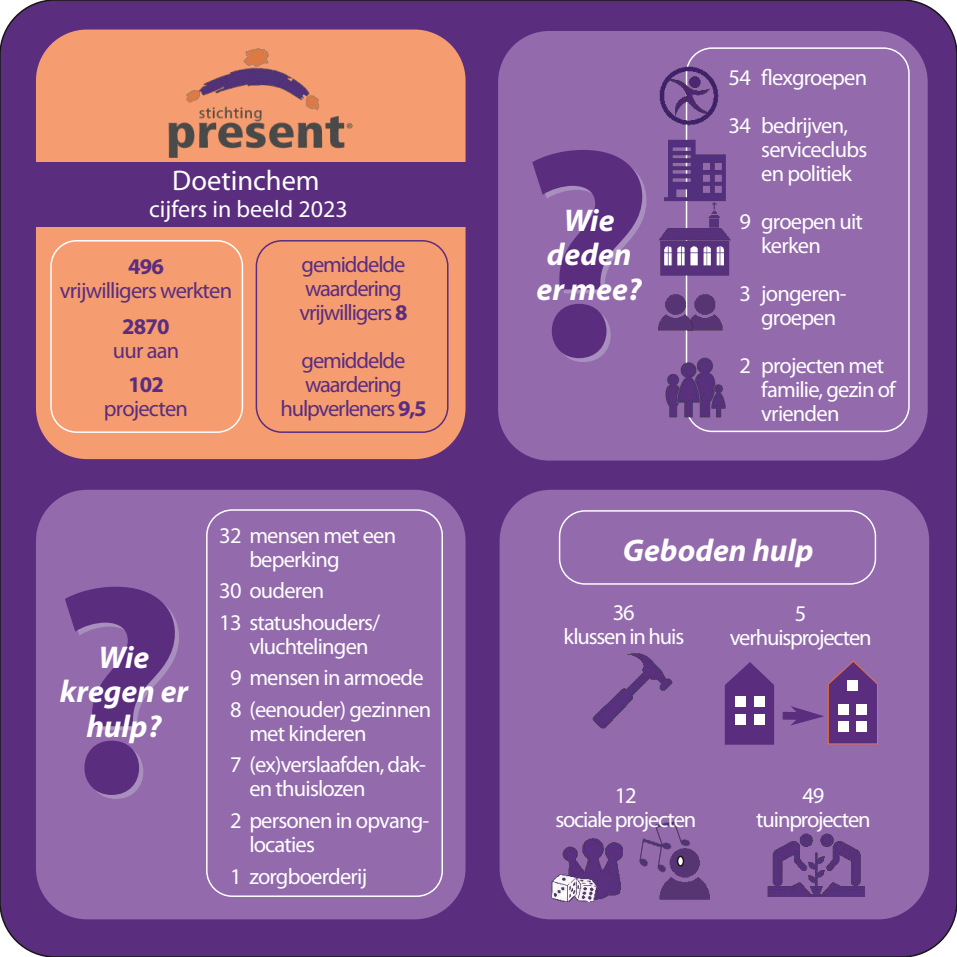
<style>
.page{position:relative;width:957px;height:957px;background:#5b2d7f}
.page>*{position:absolute;margin:0;border:0;box-sizing:border-box;transform-origin:0 0}
.t1{font:298.65px "Anonymous";color:#a88fbd}
.t2{font:31.5px/34.5px "Anonymous";color:#fff;text-align:center}
.t3{font:28.5px "Anonymous";color:#fff}
.t4{font:24px "Anonymous";color:#fff}
.t5{font:22.5px/24px "Anonymous";letter-spacing:-.035em;color:#fff}
.t6{font:22.5px/24px "Anonymous";letter-spacing:-.045em;color:#5b2d7f;text-align:center}
</style>
<div class="page">
<div style="left:498px;top:31px;width:429px;height:429px;background:#936aac;border-radius:51px"></div>
<div style="left:686px;top:47px;width:223px;height:385px;border:2px solid #fff;border-radius:26px"></div>
<img style="left:659px;top:203px;width:72px;height:74px">
<img style="left:664px;top:137px;width:62px;height:66px">
<img style="left:659px;top:53px;width:60px;height:84px">
<div style="left:36px;top:30px;width:429px;height:429px;background:#f59d70;border-radius:51px"></div>
<div style="left:499px;top:490px;width:430px;height:429px;background:#936aac;border-radius:51px"></div>
<img style="left:767px;top:833px;width:97px;height:64px">
<div style="left:559px;top:510px;width:317px;height:75px;border:1px solid #fff;border-radius:26px"></div>
<svg style="left:725px;top:662px;width:49px;height:82px"></svg>
<div style="left:735px;top:696px;width:11px;height:11px;background:#fff"></div>
<div style="left:754px;top:696px;width:10px;height:11px;background:#fff"></div>
<div style="left:735px;top:714px;width:11px;height:10px;background:#fff"></div>
<div style="left:754px;top:714px;width:10px;height:10px;background:#fff"></div>
<div style="left:782px;top:712px;width:18px;height:8px;background:#5b2d7f"></div>
<svg style="left:790px;top:661px;width:88px;height:83px"></svg>
<div style="left:856px;top:722px;width:11px;height:10px;background:#fff"></div>
<img style="left:592px;top:653px;width:81px;height:76px">
<div style="left:36px;top:490px;width:429px;height:429px;background:#936aac;border-radius:51px"></div>
<div style="left:206px;top:509px;width:237px;height:388px;border:2px solid #fff;border-radius:26px"></div>
<img style="left:129px;top:48px;width:250px;height:115px">
<div style="left:31px;top:163px;width:437px;height:64px;background:#5b2d7f"></div>
<div style="left:50px;top:240px;width:193px;height:193px;border:2px solid #fff;border-radius:26px"></div>
<div style="left:256px;top:240px;width:192px;height:193px;border:2px solid #5b2d7f;border-radius:26px"></div>
<img style="left:551px;top:838px;width:67px;height:63px">
<img style="left:701px;top:294px;width:22px;height:37px">
<img style="left:658px;top:287px;width:43px;height:51px">
<img style="left:618px;top:843px;width:96px;height:77px">
<img style="left:634px;top:838px;width:37px;height:36px">
<img style="left:650px;top:821px;width:42px;height:35px">
<div style="left:677px;top:856px;width:6px;height:10px;background:#fff;border-radius:50%"></div>
<div style="left:677px;top:855px;width:7px;height:11px;border:1px solid #181715;border-radius:50%"></div>
<img style="left:665px;top:357px;width:61px;height:60px">
<h1 class="t1" style="left:522px;top:143px;width:137px">?</h1>
<p class="t3" style="left:172px;top:169px;width:149px">Doetinchem</p>
<p class="t4" style="left:149px;top:199px;width:200px">cijfers in beeld 2023</p>
<h2 class="t2" style="left:536px;top:206px;width:106px">Wie deden er mee?</h2>
<p class="t6" style="left:299px;top:254px;width:110px;text-align:left">gemiddelde waardering vrijwilligers 8</p>
<p class="t6" style="left:280px;top:350px;width:148px">gemiddelde waardering hulpverleners 9,5</p>
<p class="t6" style="left:60px;top:256px;width:174px">496<br>vrijwilligers werkten</p>
<p class="t6" style="left:113px;top:316px;width:68px">2870 uur aan</p>
<p class="t6" style="left:104px;top:374px;width:86px">102 projecten</p>
<p class="t5" style="left:728px;top:55px;width:140px;line-height:48px">54 flexgroepen<br>34 bedrijven,</p>
<p class="t5" style="left:761px;top:139px;width:107px">serviceclubs en politiek</p>
<p class="t5" style="left:761px;top:211px;width:103px;text-indent:-22px">9 groepen uit kerken</p>
<p class="t5" style="left:739px;top:283px;width:109px;text-align:center">3 jongeren&shy;groepen</p>
<p class="t5" style="left:761px;top:355px;width:136px;text-indent:-22px">2 projecten met familie, gezin of vrienden</p>
<h1 class="t1" style="left:54px;top:580px;width:137px">?</h1>
<h2 class="t2" style="left:60px;top:642px;width:130px">Wie kregen er hulp?</h2>
<p class="t5" style="left:249px;top:525px;width:148px;text-indent:-30px">32 mensen met een beperking</p>
<p class="t5" style="left:219px;top:577px;width:162px;line-height:31.5px">30 ouderen<br>13 statushouders/</p>
<p class="t5" style="left:230px;top:632px;width:203px;line-height:31.5px;text-indent:19px">vluchtelingen<br>9 mensen in armoede<br>8 (eenouder) gezinnen</p>
<p class="t5" style="left:230px;top:719px;width:198px;line-height:31.5px;text-indent:19px">met kinderen<br>7 (ex)verslaafden, dak-</p>
<p class="t5" style="left:230px;top:775px;width:201px;line-height:31.5px;text-indent:19px">en thuislozen<br>2 personen in opvang-</p>
<p class="t5" style="left:230px;top:830px;width:139px;line-height:31.5px;text-indent:19px">locaties<br>1 zorgboerderij</p>
<h2 class="t2" style="left:623px;top:536px;width:192px">Geboden hulp</h2>
<p class="t5" style="left:563px;top:602px;width:122px;text-align:center">36<br>klussen in huis</p>
<p class="t5" style="left:729px;top:603px;width:143px;text-align:center">5 verhuisprojecten</p>
<p class="t5" style="left:555px;top:785px;width:142px;text-align:center">12<br>sociale projecten</p>
<p class="t5" style="left:756px;top:785px;width:116px;text-align:center">49 tuinprojecten</p>
</div>
